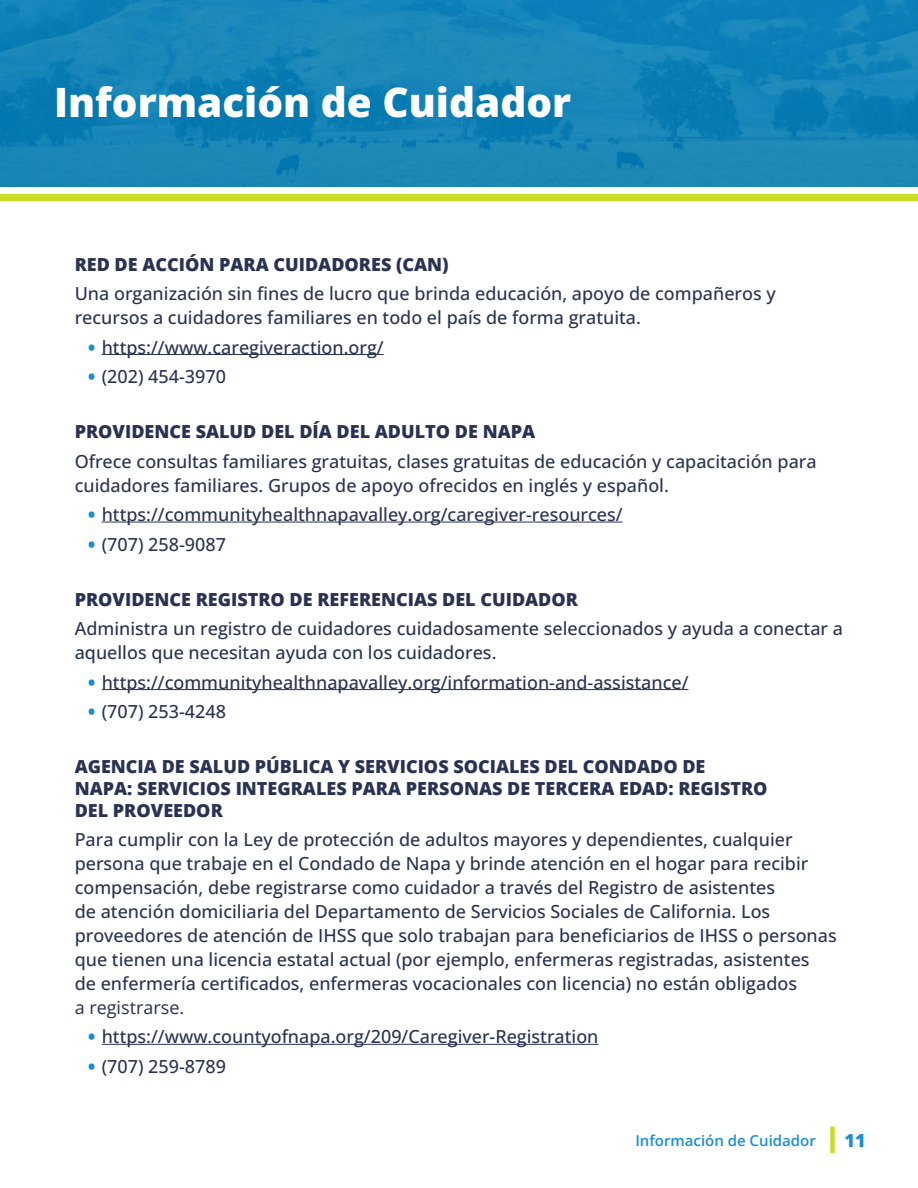
<style>
.page{position:relative;width:918px;height:1188px;background:#fff}
.page>*{position:absolute;margin:0;border:0;box-sizing:border-box;transform-origin:0 0}
.Resources_H1{font:800 40.5px "Open Sans";color:#fff}
.Resources_P{font:500 18px/24px "Open Sans";color:#283252}
.Bulleted_Option{font:500 18px "Open Sans";color:#283252}
.Resource_H2{font:800 18px/21.6px "Open Sans";color:#283252}
.t1{font:800 18px "Open Sans";color:#1a8fcf}
.t2{font:600 15px "Open Sans";color:#1a8fcf}
.s1{font-weight:800;color:#1a8fcf}
.s2{font-weight:400}
</style>
<div class="page">
<img style="left:0;top:0;width:918px;height:186px">
<div style="left:0;top:194px;width:918px;height:7px;background:#cbdb2a"></div>
<div style="left:830px;top:1126px;width:5px;height:27px;background:#cbdb2a"></div>
<hr style="left:102px;top:354px;width:282px;height:1px;background:#283252">
<hr style="left:102px;top:522px;width:521px;height:1px;background:#283252">
<hr style="left:102px;top:689px;width:586px;height:1px;background:#283252">
<hr style="left:102px;top:1044px;width:496px;height:1px;background:#283252">
<h1 class="Resources_H1" style="left:54px;top:71px;width:519px">Información de Cuidador</h1>
<h2 class="Resource_H2" style="left:75px;top:253px;width:376px">RED DE ACCIÓN PARA CUIDADORES (CAN)</h2>
<p class="Resources_P" style="left:75px;top:281px;width:703px">Una organización sin fines de lucro que brinda educación, apoyo de compañeros y recursos a cuidadores familiares en todo el país de forma gratuita.</p>
<p class="Bulleted_Option" style="left:88px;top:335px;width:297px"><span class="s1">•</span> https://www.caregiveraction.org/</p>
<p class="Bulleted_Option" style="left:88px;top:364px;width:139px"><span class="s1">•</span> (202) 454-3970</p>
<h2 class="Resource_H2" style="left:75px;top:420px;width:462px">PROVIDENCE SALUD DEL DÍA DEL ADULTO DE NAPA</h2>
<p class="Resources_P" style="left:75px;top:449px;width:743px">Ofrece consultas familiares gratuitas, clases gratuitas de educación y capacitación para cuidadores familiares. Grupos de apoyo ofrecidos en inglés y español.</p>
<p class="Bulleted_Option" style="left:88px;top:502px;width:536px"><span class="s1">•</span> https://communityhealthnapavalley.org/caregiver-resources/</p>
<p class="Bulleted_Option" style="left:88px;top:532px;width:139px"><span class="s1">•</span> (707) 258-9087</p>
<h2 class="Resource_H2" style="left:75px;top:588px;width:505px">PROVIDENCE REGISTRO DE REFERENCIAS DEL CUIDADOR</h2>
<p class="Resources_P" style="left:75px;top:616px;width:770px">Administra un registro de cuidadores cuidadosamente seleccionados y ayuda a conectar a aquellos que necesitan ayuda con los cuidadores.</p>
<p class="Bulleted_Option" style="left:88px;top:670px;width:602px"><span class="s1">•</span> https://communityhealthnapavalley.org/information-and-assistance/</p>
<p class="Bulleted_Option" style="left:88px;top:699px;width:139px"><span class="s1">•</span> (707) 253-4248</p>
<h2 class="Resource_H2" style="left:75px;top:755px;width:694px">AGENCIA DE SALUD PÚBLICA Y SERVICIOS SOCIALES DEL CONDADO DE<br>NAPA: SERVICIOS INTEGRALES PARA PERSONAS DE TERCERA EDAD: REGISTRO<br>DEL PROVEEDOR</h2>
<p class="Resources_P" style="left:75px;top:827px;width:764px">Para cumplir con la Ley de protección de adultos mayores y dependientes, cualquier persona que trabaje en el Condado de Napa y brinde atención en el hogar para recibir compensación, debe registrarse como cuidador a través del Registro de asistentes<br>de atención domiciliaria del Departamento de Servicios Sociales de California. Los proveedores de atención de IHSS que solo trabajan para beneficiarios de IHSS o personas que tienen una licencia estatal actual (por ejemplo, enfermeras registradas, asistentes<br>de enfermería certificados, enfermeras vocacionales con licencia) no están obligados<br><span class="s2">a registrarse.</span></p>
<p class="Bulleted_Option" style="left:88px;top:1025px;width:512px"><span class="s1">•</span> https://www.countyofnapa.org/209/Caregiver-Registration</p>
<p class="Bulleted_Option" style="left:88px;top:1054px;width:139px"><span class="s1">•</span> (707) 259-8789</p>
<p class="t2" style="left:635px;top:1130px;width:182px">Información de Cuidador</p>
<p class="t1" style="left:844px;top:1127px;width:23px">11</p>
</div>
